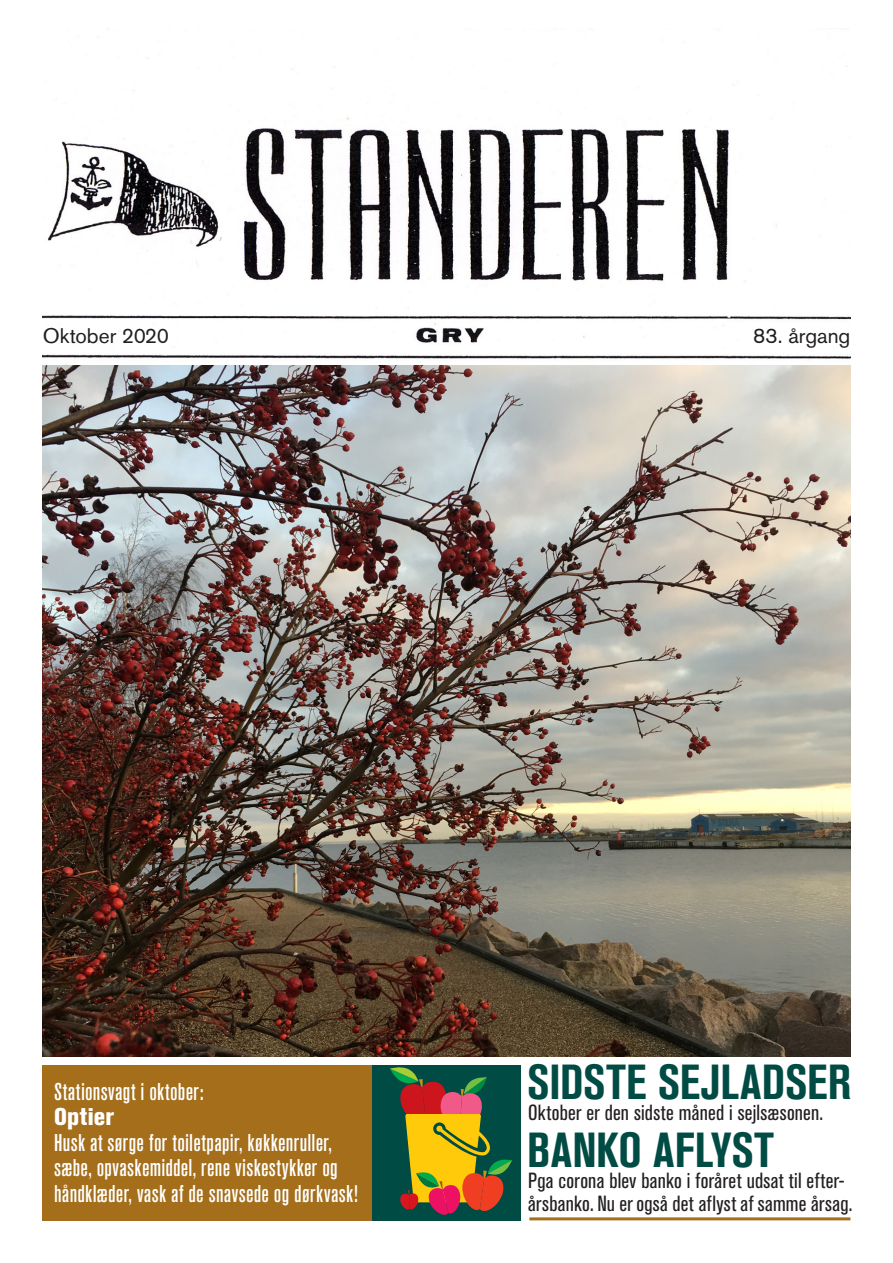
<style>
.page{position:relative;width:893px;height:1263px;background:#fff}
.page>*{position:absolute;margin:0;border:0;box-sizing:border-box;transform-origin:0 0}
.stor_overskrift_vers{font:700 condensed 48.75px "Akzidenz Grotesk BE";color:#004b43}
.stor_overskrift_vers-2{font:500 condensed 24px/25.5px "Akzidenz Grotesk BE";letter-spacing:.015em;color:#fff}
.stor_overskrift_vers-3{font:800 condensed 24px "Akzidenz Grotesk BE";letter-spacing:.005em;color:#fff}
.stor_overskrift_vers-4{font:condensed 21.75px "Akzidenz Grotesk BE";letter-spacing:.015em;color:#231f20}
.stor_overskrift_vers-5{font:21px "Akzidenz Grotesk BE";color:#231f20}
</style>
<div class="page">
<img style="left:43px;top:29px;width:807px;height:1028px">
<div style="left:372px;top:1065px;width:149px;height:155px;background:#004b43"></div>
<div style="left:43px;top:1065px;width:329px;height:155px;background:#a46e1a"></div>
<hr style="left:529px;top:1217px;width:321px;height:3px;background:#a46e1a">
<svg style="left:390px;top:1067px;width:122px;height:148px"></svg>
<p class="stor_overskrift_vers-5" style="left:43px;top:323px;width:128px">Oktober 2020</p>
<p class="stor_overskrift_vers-5" style="left:753px;top:323px;width:99px">83. årgang</p>
<p class="stor_overskrift_vers-2" style="left:54px;top:1078px;width:151px">Stationsvagt i oktober:</p>
<p class="stor_overskrift_vers-3" style="left:54px;top:1103px;width:61px">Optier</p>
<p class="stor_overskrift_vers-2" style="left:54px;top:1129px;width:305px">Husk at sørge for toiletpapir, køkkenruller, sæbe, opvaskemiddel, rene viskestykker og håndklæder, vask af de snavsede og dørkvask!</p>
<p class="stor_overskrift_vers" style="left:527px;top:1054px;width:325px">SIDSTE SEJLADSER</p>
<p class="stor_overskrift_vers" style="left:527px;top:1122px;width:248px">BANKO AFLYST</p>
<p class="stor_overskrift_vers-4" style="left:528px;top:1168px;width:318px">Pga corona blev banko i foråret udsat til efter-</p>
<p class="stor_overskrift_vers-4" style="left:528px;top:1191px;width:326px">årsbanko. Nu er også det aflyst af samme årsag.</p>
<p class="stor_overskrift_vers-4" style="left:528px;top:1101px;width:296px">Oktober er den sidste måned i sejlsæsonen.</p>
</div>
